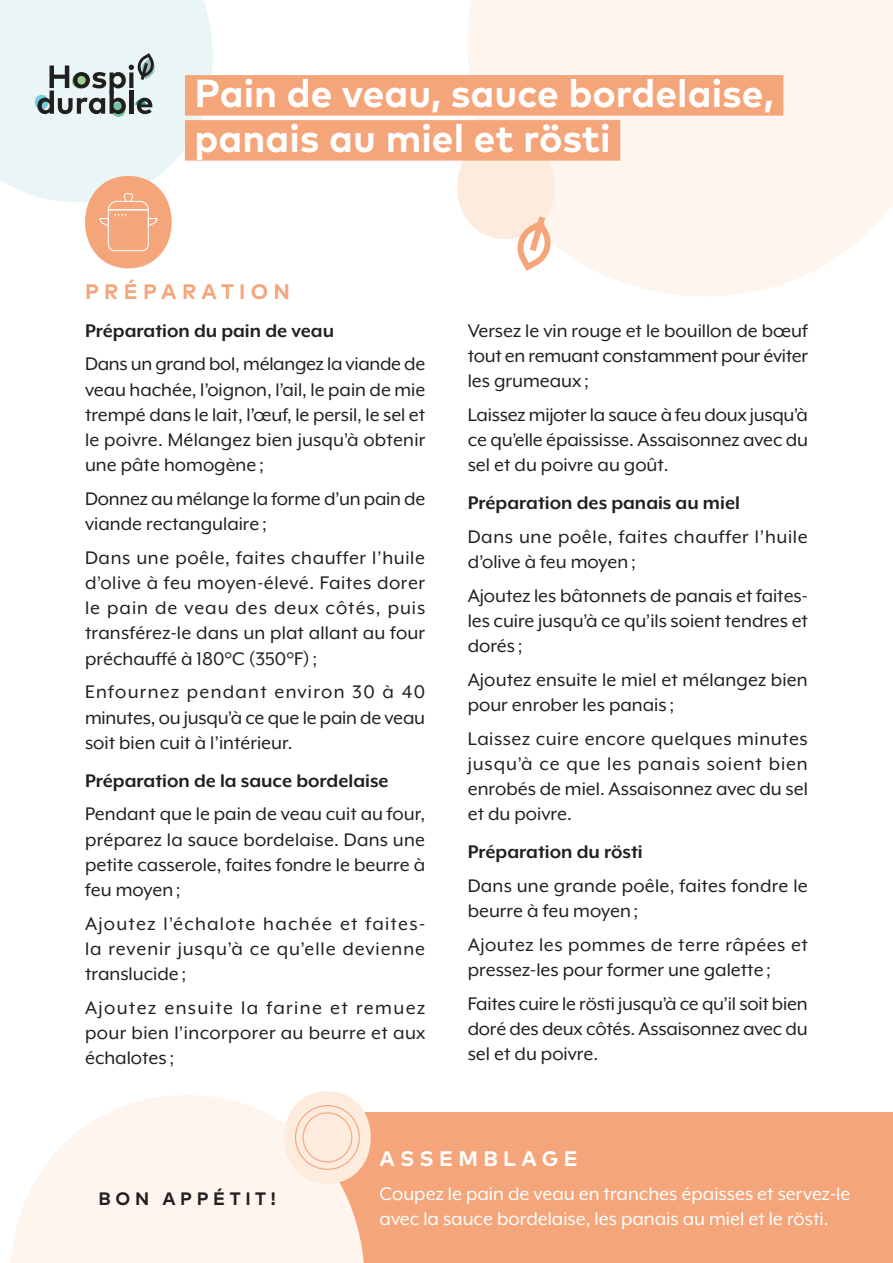
<style>
.page{position:relative;width:893px;height:1263px;background:#fff}
.page>*{position:absolute;margin:0;border:0;box-sizing:border-box;transform-origin:0 0}
.t1{font:700 39px/45px "Mark OT";color:#fff}
.t2{font:21px/25.2px "Mr Eaves XL Mod OT";color:#231f20;text-align:justify}
.t3{font:700 21px "Mr Eaves XL Mod OT";color:#231f20}
.t4{font:21px/25.2px "Mr Eaves XL Mod OT";color:#fff}
.t5{font:21px/25.2px "Mr Eaves XL Mod OT";letter-spacing:.03em;color:#231f20}
.t6{font:700 21px "Mark OT";letter-spacing:.255em;color:#f5a57a}
.t7{font:700 21px "Mark OT";letter-spacing:.255em;color:#fff}
.t8{font:700 18px "Mark OT";letter-spacing:.255em;color:#231f20}
</style>
<div class="page">
<svg style="left:468px;top:0;width:425px;height:296px;fill:#fef5ee"></svg>
<div style="left:85px;top:176px;width:87px;height:92px;background:#f5a57a;border-radius:50%"></div>
<svg style="left:0;top:0;width:213px;height:251px"></svg>
<div style="left:327px;top:1112px;width:566px;height:151px;background:#f5a57a"></div>
<svg style="left:11px;top:1095px;width:354px;height:168px;fill:#fef5ee"></svg>
<div style="left:284px;top:1091px;width:87px;height:93px;background:#fdebde;border-radius:50%"></div>
<div style="left:295px;top:1105px;width:65px;height:65px;border:1px solid #f5a57a;border-radius:50%"></div>
<div style="left:303px;top:1112px;width:49px;height:50px;border:1px solid #f5a57a;border-radius:50%"></div>
<div style="left:457px;top:135px;width:98px;height:104px;background:#fdebde;border-radius:50%"></div>
<svg style="left:517px;top:216px;width:37px;height:55px"></svg>
<div style="left:185px;top:75px;width:598px;height:41px;background:#f5a57a"></div>
<div style="left:185px;top:120px;width:435px;height:41px;background:#f5a57a"></div>
<p class="t1" style="left:195px;top:70px;width:581px">Pain de veau, sauce bordelaise, panais au miel et rösti</p>
<p class="t6" style="left:85px;top:278px;width:206px">PRÉPARATION</p>
<p class="t3" style="left:85px;top:319px;width:251px">Préparation du pain de veau</p>
<p class="t2" style="left:85px;top:351px;width:342px">Dans un grand bol, mélangez la viande de veau hachée, l’oignon, l’ail, le pain de mie trempé dans le lait, l’œuf, le persil, le sel et le poivre. Mélangez bien jusqu’à obtenir une pâte homogène ;</p>
<p class="t2" style="left:85px;top:486px;width:342px">Donnez au mélange la forme d’un pain de viande rectangulaire ;</p>
<p class="t2" style="left:85px;top:545px;width:342px">Dans une poêle, faites chauffer l’huile d’olive à feu moyen-élevé. Faites dorer le pain de veau des deux côtés, puis transférez-le dans un plat allant au four préchauffé à 180°C (350°F);</p>
<p class="t2" style="left:85px;top:679px;width:342px">Enfournez pendant environ 30 à 40 minutes, ou jusqu’à ce que le pain de veau soit bien cuit à l’intérieur.</p>
<p class="t3" style="left:85px;top:769px;width:305px">Préparation de la sauce bordelaise</p>
<p class="t2" style="left:85px;top:801px;width:342px">Pendant que le pain de veau cuit au four, préparez la sauce bordelaise. Dans une petite casserole, faites fondre le beurre à feu moyen;</p>
<p class="t2" style="left:85px;top:911px;width:342px">Ajoutez l’échalote hachée et faites&shy;la revenir jusqu’à ce qu’elle devienne translucide ;</p>
<p class="t2" style="left:85px;top:995px;width:342px">Ajoutez ensuite la farine et remuez pour bien l’incorporer au beurre et aux échalotes;</p>
<p class="t2" style="left:468px;top:318px;width:342px">Versez le vin rouge et le bouillon de bœuf tout en remuant constamment pour éviter les grumeaux ;</p>
<p class="t2" style="left:468px;top:402px;width:342px">Laissez mijoter la sauce à feu doux jusqu’à ce qu’elle épaississe. Assaisonnez avec du sel et du poivre au goût.</p>
<p class="t3" style="left:468px;top:491px;width:274px">Préparation des panais au miel</p>
<p class="t5" style="left:468px;top:524px;width:341px">Dans une poêle, faites chauffer l’huile d’olive à feu moyen;</p>
<p class="t2" style="left:468px;top:583px;width:342px">Ajoutez les bâtonnets de panais et faites&shy;les cuire jusqu’à ce qu’ils soient tendres et dorés;</p>
<p class="t2" style="left:468px;top:667px;width:342px">Ajoutez ensuite le miel et mélangez bien pour enrober les panais;</p>
<p class="t2" style="left:468px;top:726px;width:342px">Laissez cuire encore quelques minutes jusqu’à ce que les panais soient bien enrobés de miel. Assaisonnez avec du sel et du poivre.</p>
<p class="t3" style="left:468px;top:840px;width:177px">Préparation du rösti</p>
<p class="t2" style="left:468px;top:873px;width:342px">Dans une grande poêle, faites fondre le beurre à feu moyen;</p>
<p class="t2" style="left:468px;top:932px;width:342px">Ajoutez les pommes de terre râpées et pressez-les pour former une galette ;</p>
<p class="t2" style="left:468px;top:991px;width:341px">Faites cuire le rösti jusqu’à ce qu’il soit bien doré des deux côtés. Assaisonnez avec du sel et du poivre.</p>
<p class="t8" style="left:99px;top:1187px;width:179px">BON APPÉTIT!</p>
<p class="t7" style="left:380px;top:1145px;width:200px">ASSEMBLAGE</p>
<p class="t4" style="left:380px;top:1181px;width:472px">Coupez le pain de veau en tranches épaisses et servez-le avec la sauce bordelaise, les panais au miel et le rösti.</p>
</div>
